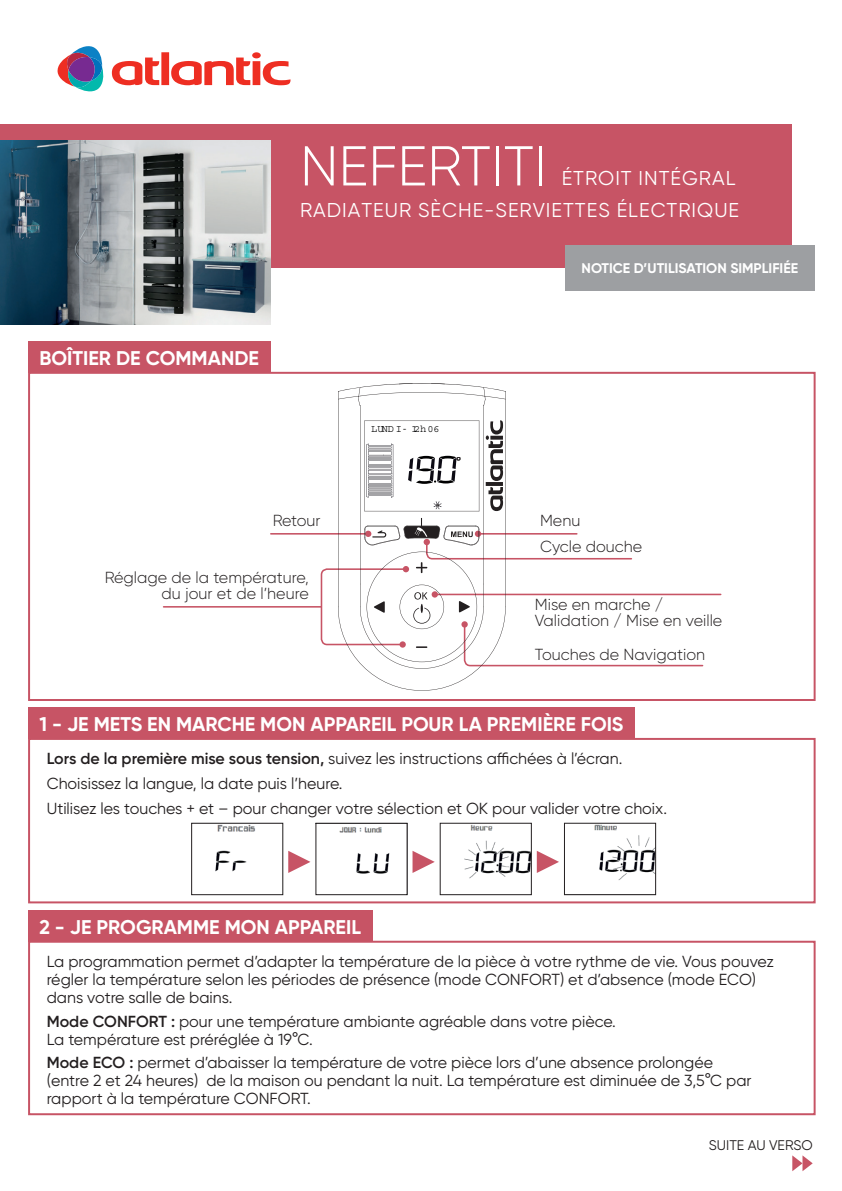
<style>
.page{position:relative;width:842px;height:1191px;background:#fff}
.page>*{position:absolute;margin:0;border:0;box-sizing:border-box;transform-origin:0 0}
.t1{font:300 56px "Gilroy";color:#fff}
.t2{font:20px/31.4px "Gilroy";letter-spacing:.05em;color:#fff;text-align:right}
.t3{font:700 19.8px "Gilroy";color:#fff}
.t4{font:16px/18px "Gilroy";color:#231f20}
.t5{font:300 16px/16px "Gilroy";color:#231f20}
.t6{font:700 14px "Gilroy";color:#fff}
.t7{font:14px "Gilroy";color:#231f20}
.t8{font:10.2px "Courier";color:#000001}
.s1{font-family:"Myriad Pro"}
.s2{font-weight:600}
</style>
<div class="page">
<div style="left:0;top:124px;width:792px;height:144px;background:#c75465"></div>
<img style="left:0;top:141px;width:270px;height:184px">
<svg style="left:58px;top:46px;width:46px;height:45px"></svg>
<svg style="left:112px;top:52px;width:178px;height:33px"></svg>
<svg style="left:792px;top:1155px;width:21px;height:16px"></svg>
<div style="left:565px;top:245px;width:250px;height:45px;background:#9d9fa2"></div>
<div style="left:28px;top:372px;width:788px;height:329px;border:2px solid #c75465"></div>
<div style="left:28px;top:738px;width:788px;height:165px;border:2px solid #c75465"></div>
<div style="left:28px;top:940px;width:788px;height:175px;border:2px solid #c75465"></div>
<div style="left:28px;top:910px;width:344px;height:31px;background:#c75465"></div>
<div style="left:28px;top:707px;width:607px;height:31px;background:#c75465"></div>
<div style="left:28px;top:341px;width:242px;height:31px;background:#c75465"></div>
<img style="left:215px;top:825px;width:40px;height:47px">
<div style="left:191px;top:823px;width:92px;height:72px;border:1px solid #231f20"></div>
<img style="left:339px;top:827px;width:51px;height:47px">
<div style="left:316px;top:823px;width:91px;height:72px;border:1px solid #231f20"></div>
<img style="left:464px;top:825px;width:66px;height:54px">
<div style="left:440px;top:823px;width:92px;height:72px;border:1px solid #231f20"></div>
<img style="left:594px;top:825px;width:60px;height:55px">
<div style="left:564px;top:823px;width:92px;height:72px;border:1px solid #231f20"></div>
<svg style="left:412px;top:851px;width:23px;height:22px"></svg>
<svg style="left:537px;top:851px;width:22px;height:22px"></svg>
<svg style="left:288px;top:851px;width:22px;height:22px"></svg>
<hr style="left:271px;top:533px;width:97px;height:1px;background:#c75465">
<hr style="left:164px;top:606px;width:157px;height:1px;background:#c75465">
<hr style="left:435px;top:593px;width:286px;height:2px;background:#c75465">
<svg style="left:320px;top:383px;width:384px;height:308px"></svg>
<h1 class="t1" style="left:300px;top:132px;width:248px">NEFERTITI</h1>
<p class="t2" style="left:300px;top:162px;width:441px">ÉTROIT INTÉGRAL<br>RADIATEUR SÈCHE-SERVIETTES ÉLECTRIQUE</p>
<p class="t3" style="left:39px;top:345px;width:221px">BOÎTIER DE COMMANDE</p>
<p class="t8" style="left:371px;top:424px;width:70px">LUND I<span class="s1">-</span> 12h06</p>
<p class="t6" style="left:582px;top:260px;width:218px">NOTICE D’UTILISATION SIMPLIFIÉE</p>
<p class="t5" style="left:273px;top:512px;width:50px">Retour</p>
<p class="t5" style="left:540px;top:508px;width:104px;line-height:25.6px">Menu<br>Cycle douche</p>
<p class="t5" style="left:105px;top:569px;width:206px;text-align:right">Réglage de la température, du jour et de l’heure</p>
<p class="t5" style="left:535px;top:596px;width:189px">Mise en marche /<br>Validation / Mise en veille</p>
<p class="t5" style="left:535px;top:646px;width:172px">Touches de Navigation</p>
<p class="t3" style="left:39px;top:711px;width:585px">1 - JE METS EN MARCHE MON APPAREIL POUR LA PREMIÈRE FOIS</p>
<p class="t4" style="left:47px;top:746px;width:622px;line-height:24.8px"><span class="s2">Lors de la première mise sous tension,</span> suivez les instructions affichées à l’écran.<br>Choisissez la langue, la date puis l’heure.<br>Utilisez les touches + et – pour changer votre sélection et OK pour valider votre choix.</p>
<p class="t3" style="left:39px;top:914px;width:323px">2 - JE PROGRAMME MON APPAREIL</p>
<p class="t4" style="left:47px;top:952px;width:729px">La programmation permet d’adapter la température de la pièce à votre rythme de vie. Vous pouvez régler la température selon les périodes de présence (mode CONFORT) et d’absence (mode ECO) dans votre salle de bains.</p>
<p class="t4" style="left:47px;top:1011px;width:570px"><span class="s2">Mode CONFORT :</span> pour une température ambiante agréable dans votre pièce.<br>La température est préréglée à 19°C.</p>
<p class="t4" style="left:47px;top:1053px;width:706px"><span class="s2">Mode ECO :</span> permet d’abaisser la température de votre pièce lors d’une absence prolongée (entre 2 et 24 heures) de la maison ou pendant la nuit. La température est diminuée de 3,5°C par rapport à la température CONFORT.</p>
<p class="t7" style="left:709px;top:1136px;width:105px">SUITE AU VERSO</p>
</div>
